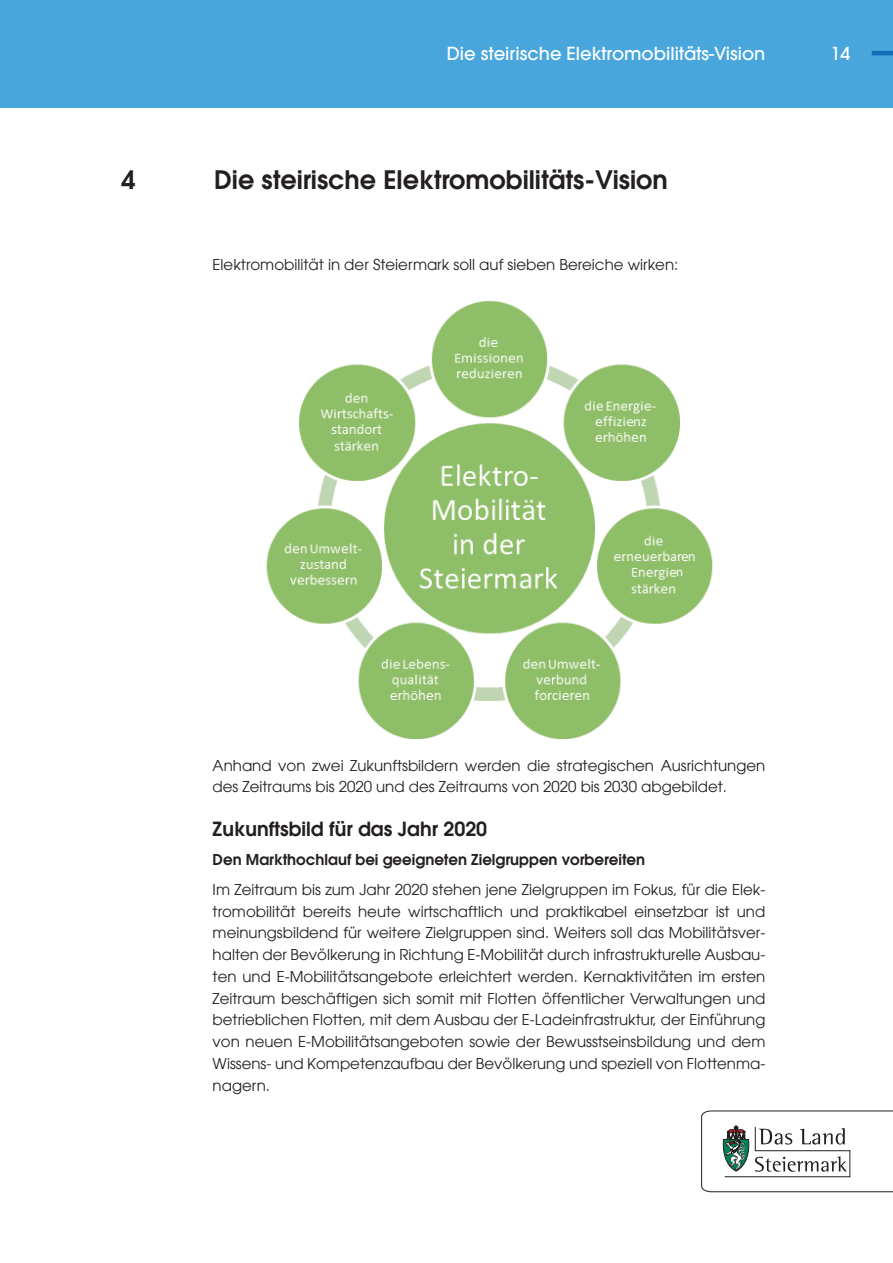
<style>
.page{position:relative;width:893px;height:1263px;background:#fff}
.page>*{position:absolute;margin:0;border:0;box-sizing:border-box;transform-origin:0 0}
.t1{font:600 25.5px "Avant Garde LT";color:#231f20}
.t2{font:600 19.5px "Avant Garde LT";color:#231f20}
.t3{font:500 18px "Avant Garde LT";color:#fff}
.t4{font:15px/21.8px "Avant Garde LT";color:#231f20}
.t5{font:600 15px "Avant Garde LT";color:#231f20}
.t6{font:11.25px "Verdana";color:#fff}
</style>
<div class="page">
<div style="left:1px;top:0;width:892px;height:107px;background:#48a6dc"></div>
<hr style="left:872px;top:51px;width:21px;height:4px;background:#126db7">
<svg style="left:701px;top:1110px;width:192px;height:82px"></svg>
<img style="left:266px;top:301px;width:447px;height:438px">
<p class="t3" style="left:447px;top:42px;width:320px">Die steirische Elektromobilitäts-Vision</p>
<p class="t3" style="left:830px;top:42px;width:21px">14</p>
<h1 class="t1" style="left:121px;top:163px;width:16px">4</h1>
<h1 class="t1" style="left:214px;top:163px;width:455px">Die steirische Elektromobilitäts-Vision</h1>
<p class="t4" style="left:213px;top:254px;width:467px">Elektromobilität in der Steiermark soll auf sieben Bereiche wirken:</p>
<p class="t6" style="left:676px;top:564px;width:9px">n</p>
<p class="t4" style="left:213px;top:754px;width:554px">Anhand von zwei Zukunftsbildern werden die strategischen Ausrichtungen des Zeitraums bis 2020 und des Zeitraums von 2020 bis 2030 abgebildet.</p>
<h2 class="t2" style="left:213px;top:816px;width:276px">Zukunftsbild für das Jahr 2020</h2>
<p class="t5" style="left:213px;top:849px;width:434px">Den Markthochlauf bei geeigneten Zielgruppen vorbereiten</p>
<p class="t4" style="left:213px;top:878px;width:554px;text-align:justify">Im Zeitraum bis zum Jahr 2020 stehen jene Zielgruppen im Fokus, für die Elek&shy;tromobilität bereits heute wirtschaftlich und praktikabel einsetzbar ist und meinungsbildend für weitere Zielgruppen sind. Weiters soll das Mobilitätsver&shy;halten der Bevölkerung in Richtung E-Mobilität durch infrastrukturelle Ausbau&shy;ten und E-Mobilitätsangebote erleichtert werden. Kernaktivitäten im ersten Zeitraum beschäftigen sich somit mit Flotten öffentlicher Verwaltungen und betrieblichen Flotten, mit dem Ausbau der E-Ladeinfrastruktur, der Einführung von neuen E-Mobilitätsangeboten sowie der Bewusstseinsbildung und dem Wissens- und Kompetenzaufbau der Bevölkerung und speziell von Flottenma&shy;nagern.</p>
</div>
